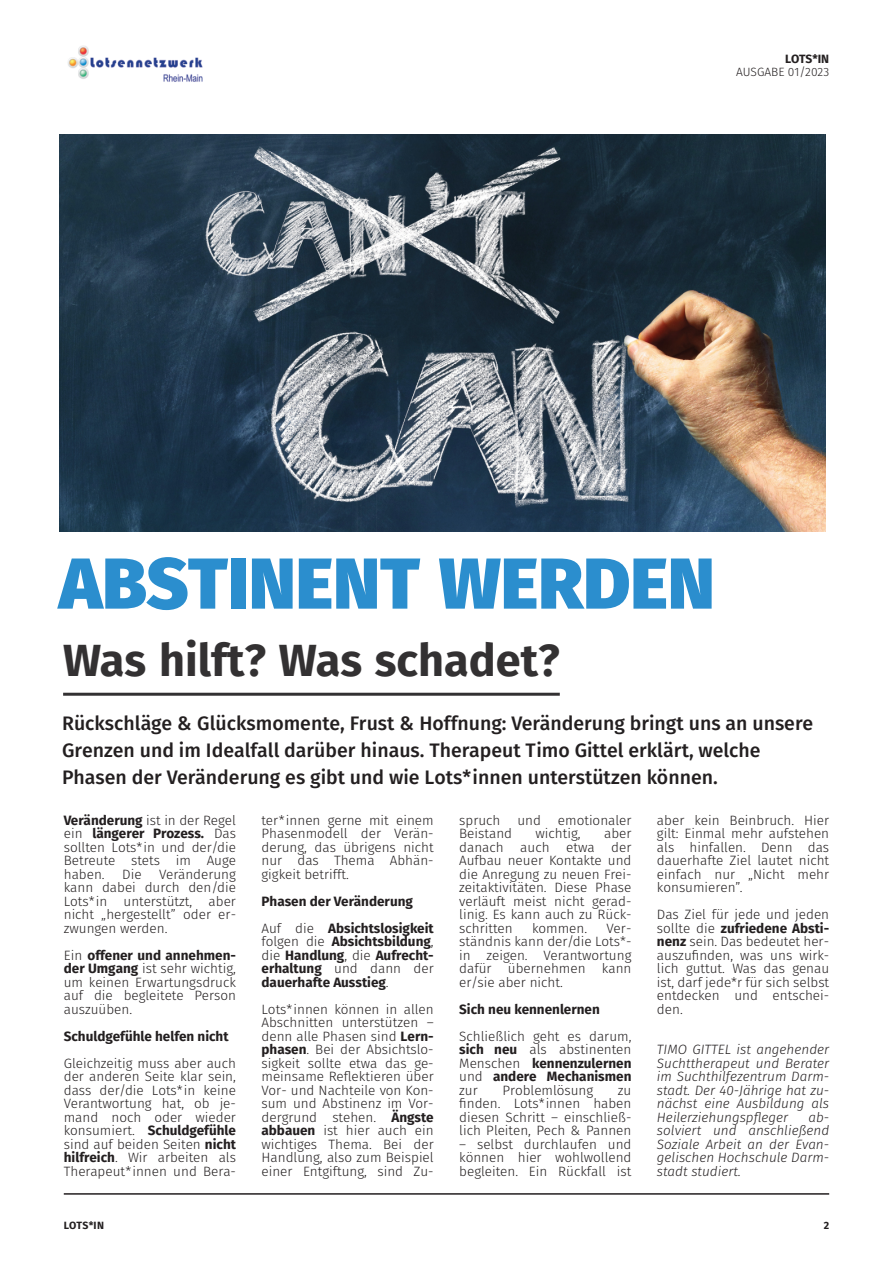
<style>
.page{position:relative;width:893px;height:1263px;background:#fff}
.page>*{position:absolute;margin:0;border:0;box-sizing:border-box;transform-origin:0 0}
.t1{font:800 72px "Fira Sans";color:#2b8ece}
.t2{font:700 45px "Fira Sans";color:#333132}
.t3{font:500 19.5px/27px "Fira Sans";color:#231f20}
.t4{font:300 13.5px/13.5px "Fira Sans";color:#231f20;text-align:justify}
.t5{font:italic 300 13.5px/13.5px "Fira Sans";color:#231f20;text-align:justify}
.t6{font:700 13.5px/13.5px "Fira Sans";color:#231f20}
.t7{font:300 12px "Fira Sans";color:#231f20}
.t8{font:700 12px "Fira Sans";letter-spacing:-.015em;color:#231f20}
.t9{font:700 10.5px "Fira Sans";letter-spacing:.01em;color:#231f20}
.s1{font-weight:700}
.s2{font-weight:300}
</style>
<div class="page">
<hr style="left:64px;top:1193px;width:765px;height:2px;background:#231f20">
<img style="left:59px;top:135px;width:766px;height:397px">
<hr style="left:63px;top:693px;width:497px;height:3px;background:#333132">
<img style="left:68px;top:45px;width:135px;height:37px">
<p class="t8" style="left:785px;top:51px;width:46px">LOTS*IN</p>
<p class="t7" style="left:736px;top:65px;width:95px">AUSGABE 01/2023</p>
<h1 class="t1" style="left:59px;top:541px;width:657px">ABSTINENT WERDEN</h1>
<h2 class="t2" style="left:63px;top:634px;width:498px">Was hilft? Was schadet?</h2>
<h3 class="t3" style="left:62px;top:710px;width:753px">Rückschläge &amp; Glücksmomente, Frust &amp; Hoffnung: Veränderung bringt uns an unsere<br>Grenzen und im Idealfall darüber hinaus. Therapeut Timo Gittel erklärt, welche<br>Phasen der Veränderung es gibt und wie Lots*innen unterstützen können.</h3>
<p class="t4" style="left:64px;top:813px;width:174px"><span class="s1">Veränderung</span> ist in der Regel ein <span class="s1">längerer Prozess.</span> Das sollten Lots*in und der/die Betreute stets im Auge haben.</p>
<p class="t4" style="left:122px;top:867px;width:21px">Die</p>
<p class="t4" style="left:64px;top:867px;width:174px;text-indent:95px">Veränderung kann dabei durch den/die Lots*in unterstützt, aber nicht „hergestellt” oder er&shy;zwungen werden.</p>
<p class="t4" style="left:64px;top:948px;width:174px">Ein <span class="s1">offener und annehmen&shy;der Umgang</span> ist sehr wichtig, um keinen Erwartungsdruck auf die begleitete Person auszuüben.</p>
<p class="t6" style="left:64px;top:1029px;width:166px">Schuldgefühle helfen nicht</p>
<p class="t4" style="left:64px;top:1056px;width:174px">Gleichzeitig muss aber auch der anderen Seite klar sein, dass der/die Lots*in keine Verantwortung hat, ob je&shy;mand noch oder wieder konsumiert. <span class="s1">Schuldgefühle </span>sind auf beiden Seiten <span class="s1">nicht hilfreich</span>. Wir arbeiten als Therapeut*innen und Bera-</p>
<p class="t4" style="left:261px;top:813px;width:174px">ter*innen gerne mit einem Phasenmodell der Verän&shy;derung, das übrigens nicht nur das Thema Abhän&shy;gigkeit betrifft.</p>
<p class="t6" style="left:261px;top:888px;width:174px;line-height:27px">Phasen der Veränderung<br><span class="s2">Auf die</span> Absichtslosigkeit</p>
<p class="t6" style="left:261px;top:935px;width:174px;text-align:justify"><span class="s2">folgen die</span> Absichtsbildung<span class="s2">, die</span> Handlung<span class="s2">, die</span> Aufrecht&shy;erhaltung <span class="s2">und dann der </span>dauerhafte Ausstieg<span class="s2">.</span></p>
<p class="t4" style="left:261px;top:1002px;width:174px">Lots*innen können in allen Abschnitten unterstützen – denn alle Phasen sind <span class="s1">Lern&shy;phasen</span>. Bei der Absichtslo&shy;sigkeit sollte etwa das ge&shy;meinsame Reflektieren über Vor- und Nachteile von Kon&shy;sum und Abstinenz im Vor&shy;dergrund stehen. <span class="s1">Ängste abbauen</span> ist hier auch ein wichtiges Thema. Bei der Handlung, also zum Beispiel einer Entgiftung, sind Zu-</p>
<p class="t4" style="left:459px;top:813px;width:43px">spruch</p>
<p class="t4" style="left:517px;top:813px;width:25px">und</p>
<p class="t4" style="left:558px;top:813px;width:75px">emotionaler</p>
<p class="t4" style="left:459px;top:827px;width:54px">Beistand</p>
<p class="t4" style="left:536px;top:827px;width:47px">wichtig,</p>
<p class="t4" style="left:459px;top:827px;width:174px;text-indent:145px">aber danach auch etwa der Aufbau neuer Kontakte und die Anregung zu neuen Frei&shy;zeitaktivitäten. Diese Phase verläuft meist nicht gerad&shy;linig. Es kann auch zu Rück&shy;schritten</p>
<p class="t4" style="left:532px;top:921px;width:57px">kommen.</p>
<p class="t4" style="left:459px;top:921px;width:174px;text-indent:147px">Ver&shy;ständnis kann der/die Lots*- in zeigen. Verantwortung dafür übernehmen kann er/sie aber nicht.</p>
<p class="t6" style="left:459px;top:1002px;width:142px">Sich neu kennenlernen</p>
<p class="t4" style="left:459px;top:1029px;width:174px">Schließlich geht es darum, <span class="s1">sich neu</span> als abstinenten Menschen <span class="s1">kennenzulernen </span>und <span class="s1">andere Mechanismen </span>zur</p>
<p class="t4" style="left:502px;top:1083px;width:92px">Problemlösung</p>
<p class="t4" style="left:459px;top:1083px;width:174px;text-indent:159px">zu finden. Lots*innen haben diesen Schritt – einschließ&shy;lich Pleiten, Pech &amp; Pannen</p>
<p class="t4" style="left:459px;top:1137px;width:174px">– selbst durchlaufen und können hier wohlwollend begleiten. Ein Rückfall ist</p>
<p class="t4" style="left:657px;top:813px;width:174px">aber kein Beinbruch. Hier gilt: Einmal mehr aufstehen als hinfallen. Denn das dauerhafte Ziel lautet nicht einfach nur „Nicht mehr konsumieren”.</p>
<p class="t4" style="left:657px;top:908px;width:174px">Das Ziel für jede und jeden sollte die <span class="s1">zufriedene Absti&shy;nenz</span> sein. Das bedeutet her&shy;auszufinden, was uns wirk&shy;lich guttut. Was das genau ist, darf jede*r für sich selbst entdecken und entschei&shy;den.</p>
<p class="t5" style="left:657px;top:1043px;width:174px">TIMO GITTEL ist angehender Suchttherapeut und Berater im Suchthilfezentrum Darm&shy;stadt. Der 40-Jährige hat zu&shy;nächst eine Ausbildung als Heilerziehungspfleger</p>
<p class="t5" style="left:657px;top:1110px;width:174px;text-indent:152px">ab&shy;solviert und anschließend Soziale Arbeit an der Evan&shy;gelischen Hochschule Darm&shy;stadt studiert.</p>
<p class="t9" style="left:64px;top:1219px;width:42px">LOTS*IN</p>
<p class="t9" style="left:824px;top:1219px;width:7px">2</p>
</div>
